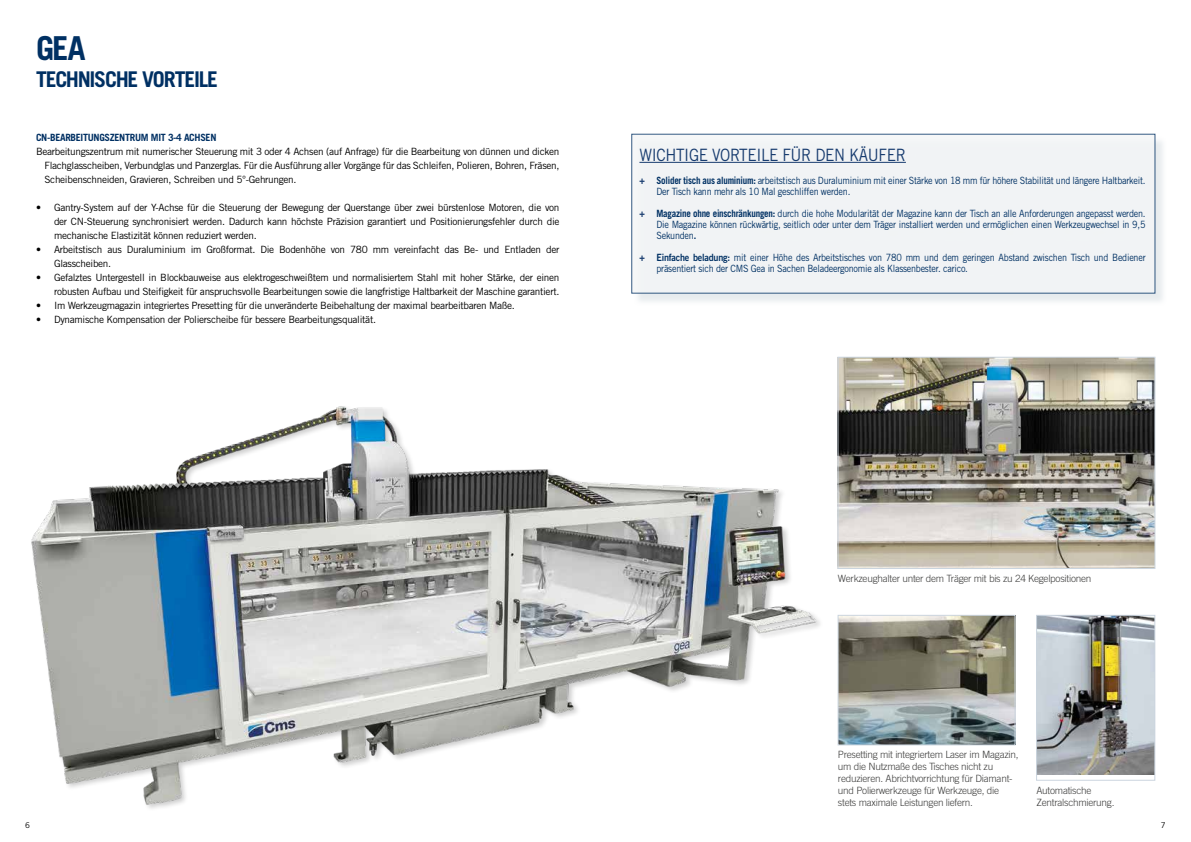
<style>
.page{position:relative;width:1191px;height:842px;background:#fff}
.page>*{position:absolute;margin:0;border:0;box-sizing:border-box;transform-origin:0 0}
.t1{font:700 33px "Trade Gothic LT Std";color:#003063}
.t2{font:700 21.7px "Trade Gothic LT Std";letter-spacing:-.06em;color:#003063}
.t3{font:17px "Trade Gothic LT Std";letter-spacing:-.025em;color:#183c6f;scale:.9 1}
.t4{font:10px/14px "Trade Gothic LT Std";letter-spacing:-.03em;color:#000;text-align:justify}
.t5{font:10px/11px "Trade Gothic LT Std";letter-spacing:-.025em;color:#003063;scale:.9 1}
.t6{font:300 10px/12px "Trade Gothic LT Std";letter-spacing:-.025em;color:#3c3c3b}
.t7{font:700 10px "Trade Gothic LT Std";letter-spacing:-.03em;color:#003063}
.t8{font:8px "Trade Gothic LT Std";color:#000}
.s1{font-weight:700;color:#183c6f}
.s2{font-weight:700}
.s3{font-family:"Trade Gothic LT Std Bd 2"}
</style>
<div class="page">
<img style="left:31px;top:381px;width:824px;height:428px">
<div style="left:633px;top:136px;width:534px;height:170px;background:#d8dfe3;opacity:.75"></div>
<div style="left:631px;top:134px;width:524px;height:159px;background:#f4f6f7"></div>
<hr style="left:639px;top:162px;width:267px;height:1px;background:#183c6f">
<img style="left:1038px;top:617px;width:115px;height:157px">
<div style="left:1036px;top:615px;width:119px;height:165px;border:1px solid #cbd5df"></div>
<img style="left:840px;top:617px;width:173px;height:126px">
<div style="left:838px;top:615px;width:177px;height:130px;border:1px solid #cbd5df"></div>
<img style="left:840px;top:359px;width:313px;height:207px">
<div style="left:838px;top:357px;width:317px;height:211px;border:1px solid #cbd5df"></div>
<h1 class="t1" style="left:36px;top:28px;width:51px">GEA</h1>
<h2 class="t2" style="left:36px;top:65px;width:183px">TECHNISCHE VORTEILE</h2>
<p class="t7" style="left:36px;top:131px;width:182px">CN-BEARBEITUNGSZENTRUM MIT 3-4 ACHSEN</p>
<p class="t4" style="left:44px;top:144px;width:516px;text-indent:-8px">Bearbeitungszentrum mit numerischer Steuerung mit 3 oder 4 Achsen (auf Anfrage) für die Bearbeitung von dünnen und dicken Flachglasscheiben, Verbundglas und Panzerglas. Für die Ausführung aller Vorgänge für das Schleifen, Polieren, Bohren, Fräsen, Scheibenschneiden, Gravieren, Schreiben und 5°-Gehrungen.</p>
<p class="t4" style="left:54px;top:200px;width:507px;text-indent:-18px">• Gantry-System auf der Y-Achse für die Steuerung der Bewegung der Querstange über zwei bürstenlose Motoren, die von der CN-Steuerung synchronisiert werden. Dadurch kann höchste Präzision garantiert und Positionierungsfehler durch die mechanische Elastizität können reduziert werden.</p>
<p class="t4" style="left:54px;top:242px;width:507px;text-indent:-18px">• Arbeitstisch aus Duraluminium im Großformat. Die Bodenhöhe von 780 mm vereinfacht das Be- und Entladen der<br>Glasscheiben.</p>
<p class="t4" style="left:36px;top:270px;width:525px;text-align:right">• Gefalztes Untergestell in Blockbauweise aus elektrogeschweißtem und normalisiertem Stahl mit hoher Stärke, der einen robusten Aufbau und Steifigkeit für anspruchsvolle Bearbeitungen sowie die langfristige Haltbarkeit der Maschine garantiert.</p>
<p class="t4" style="left:36px;top:298px;width:480px">• Im Werkzeugmagazin integriertes Presetting für die unveränderte Beibehaltung der maximal bearbeitbaren Maße.</p>
<p class="t4" style="left:36px;top:312px;width:341px">• Dynamische Kompensation der Polierscheibe für bessere Bearbeitungsqualität.</p>
<h3 class="t3" style="left:639px;top:144px;width:297px">WICHTIGE VORTEILE FÜR DEN KÄUFER</h3>
<p class="t5" style="left:656px;top:175px;width:545px;text-indent:-17px"><span class="s1">+</span> <span class="s2">Solider tisch aus aluminium:</span> arbeitstisch aus Duraluminium mit einer Stärke von 18 mm für höhere Stabilität und längere Haltbarkeit.<br>Der Tisch kann mehr als 10 Mal geschliffen werden.</p>
<p class="t5" style="left:656px;top:208px;width:545px;text-align:justify;text-indent:-17px"><span class="s1">+</span> <span class="s2">Magazine ohne einschränkungen:</span> durch die hohe Modularität der Magazine kann der Tisch an alle Anforderungen angepasst werden.<br>Die Magazine können rückwärtig, seitlich oder unter dem Träger installiert werden und ermöglichen einen Werkzeugwechsel in 9,5<br>Sekunden<span class="s2">.</span></p>
<p class="t5" style="left:656px;top:252px;width:545px;text-indent:-17px"><span class="s1">+</span> <span class="s3">Einfache beladung:</span> mit einer Höhe des Arbeitstisches von 780 mm und dem geringen Abstand zwischen Tisch und Bediener präsentiert sich der CMS Gea in Sachen Beladeergonomie als Klassenbester. carico.</p>
<p class="t6" style="left:838px;top:572px;width:255px">Werkzeughalter unter dem Träger mit bis zu 24 Kegelpositionen</p>
<p class="t6" style="left:838px;top:748px;width:182px">Presetting mit integriertem Laser im Magazin, um die Nutzmaße des Tisches nicht zu reduzieren. Abrichtvorrichtung für Diamant&shy;und Polierwerkzeuge für Werkzeuge, die stets maximale Leistungen liefern.</p>
<p class="t6" style="left:1036px;top:784px;width:79px">Automatische<br>Zentralschmierung.</p>
<p class="t8" style="left:25px;top:820px;width:6px">6</p>
<p class="t8" style="left:1160px;top:820px;width:6px">7</p>
</div>
